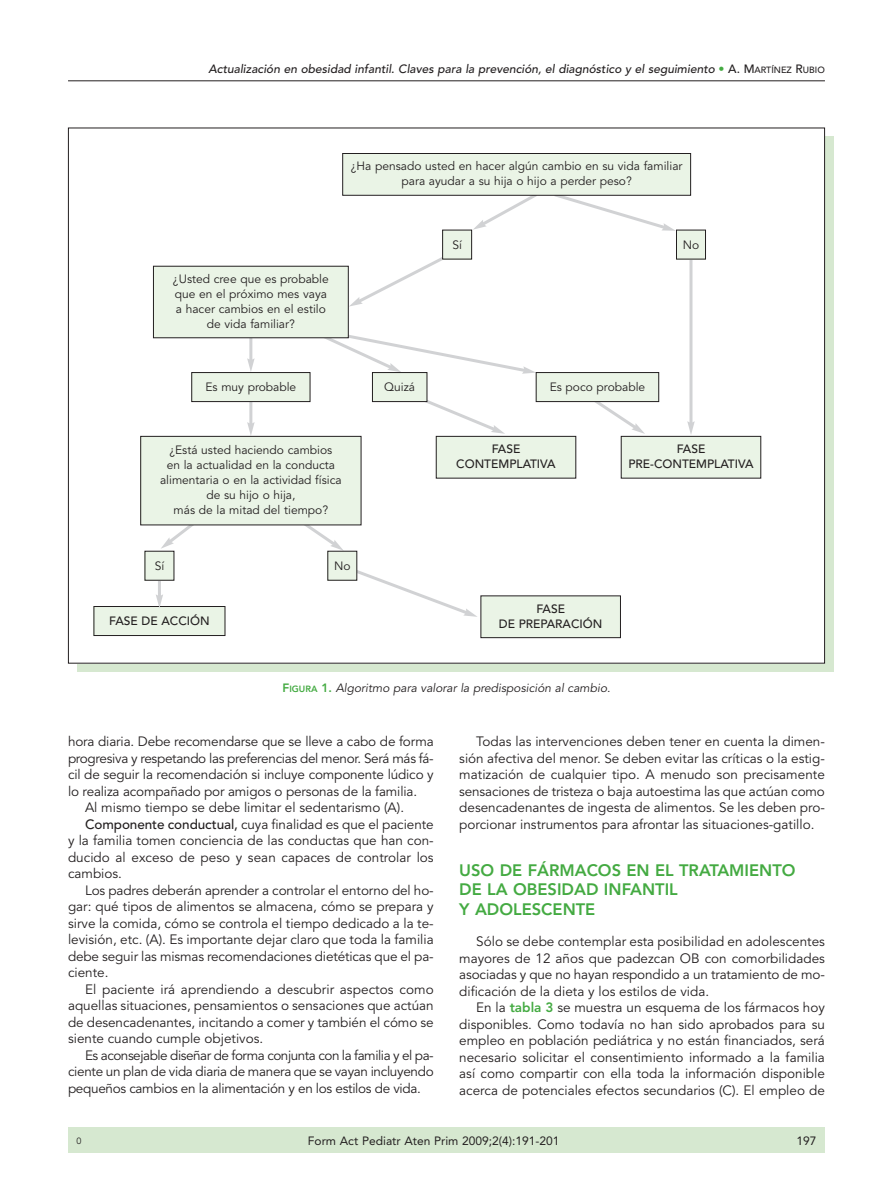
<style>
.page{position:relative;width:893px;height:1191px;background:#fff}
.page>*{position:absolute;margin:0;border:0;box-sizing:border-box;transform-origin:0 0}
.t1{font:800 16.5px/19.5px "Avenir";color:#44aa42}
.t2{font:13.5px/16.5px "Avenir";letter-spacing:-.005em;color:#231f20;text-align:justify}
.t3{font:13.5px "Avenir";letter-spacing:-.035em;color:#231f20}
.t4{font:12px/15px "Avenir";color:#231f20;text-align:center}
.t5{font:500 12px/15px "Avenir";color:#231f20;text-align:center}
.t6{font:12px "Avenir";color:#231f20}
.t7{font:9px "Avenir";color:#231f20}
.s1{color:#44aa42}
.s2{font-size:9px}
.s3{font-weight:800;color:#44aa42}
.s4{font-weight:800;font-size:9px;color:#44aa42}
.s5{font-weight:500}
</style>
<div class="page">
<div style="left:68px;top:1127px;width:757px;height:25px;background:#d6e8d0"></div>
<hr style="left:68px;top:80px;width:757px;height:1px;background:#231f20">
<div style="left:77px;top:136px;width:756px;height:536px;background:#d6e8d0"></div>
<div style="left:68px;top:128px;width:757px;height:535px;background:#fff"></div>
<div style="left:436px;top:436px;width:140px;height:42px;background:#eaf4e6"></div>
<div style="left:436px;top:436px;width:140px;height:42px;border:1px solid #231f20"></div>
<div style="left:481px;top:596px;width:139px;height:41px;background:#eaf4e6"></div>
<div style="left:480px;top:595px;width:141px;height:43px;border:1px solid #231f20"></div>
<div style="left:94px;top:606px;width:131px;height:29px;background:#eaf4e6"></div>
<div style="left:94px;top:606px;width:131px;height:30px;border:1px solid #231f20"></div>
<div style="left:621px;top:436px;width:140px;height:42px;background:#eaf4e6"></div>
<div style="left:621px;top:436px;width:140px;height:42px;border:1px solid #231f20"></div>
<svg style="left:473px;top:196px;width:64px;height:34px"></svg>
<svg style="left:350px;top:257px;width:99px;height:49px"></svg>
<svg style="left:161px;top:525px;width:59px;height:24px"></svg>
<svg style="left:280px;top:525px;width:64px;height:26px"></svg>
<svg style="left:345px;top:564px;width:132px;height:53px"></svg>
<hr style="left:249px;top:332px;width:3px;height:29px;background:#d1d2d4">
<svg style="left:247px;top:358px;width:8px;height:14px"></svg>
<hr style="left:249px;top:395px;width:3px;height:30px;background:#d1d2d4">
<svg style="left:247px;top:422px;width:8px;height:14px"></svg>
<hr style="left:158px;top:568px;width:3px;height:29px;background:#d1d2d4">
<svg style="left:156px;top:594px;width:7px;height:14px"></svg>
<hr style="left:689px;top:254px;width:3px;height:170px;background:#d1d2d4">
<svg style="left:687px;top:421px;width:8px;height:13px"></svg>
<svg style="left:555px;top:196px;width:120px;height:35px"></svg>
<svg style="left:300px;top:335px;width:236px;height:39px"></svg>
<svg style="left:411px;top:392px;width:94px;height:42px"></svg>
<svg style="left:586px;top:402px;width:59px;height:32px"></svg>
<div style="left:343px;top:153px;width:348px;height:42px;background:#eaf4e6"></div>
<div style="left:342px;top:153px;width:349px;height:43px;border:1px solid #231f20"></div>
<div style="left:443px;top:230px;width:29px;height:29px;background:#eaf4e6"></div>
<div style="left:442px;top:230px;width:30px;height:29px;border:1px solid #231f20"></div>
<div style="left:153px;top:266px;width:195px;height:72px;background:#eaf4e6"></div>
<div style="left:153px;top:266px;width:196px;height:72px;border:1px solid #231f20"></div>
<div style="left:676px;top:230px;width:29px;height:29px;background:#eaf4e6"></div>
<div style="left:676px;top:230px;width:30px;height:29px;border:1px solid #231f20"></div>
<div style="left:192px;top:372px;width:118px;height:29px;background:#eaf4e6"></div>
<div style="left:191px;top:372px;width:119px;height:30px;border:1px solid #231f20"></div>
<div style="left:372px;top:372px;width:55px;height:29px;background:#eaf4e6"></div>
<div style="left:372px;top:372px;width:55px;height:30px;border:1px solid #231f20"></div>
<div style="left:536px;top:372px;width:123px;height:29px;background:#eaf4e6"></div>
<div style="left:536px;top:372px;width:123px;height:30px;border:1px solid #231f20"></div>
<div style="left:141px;top:436px;width:220px;height:89px;background:#eaf4e6"></div>
<div style="left:140px;top:436px;width:221px;height:89px;border:1px solid #231f20"></div>
<div style="left:145px;top:551px;width:29px;height:29px;background:#eaf4e6"></div>
<div style="left:328px;top:551px;width:29px;height:29px;background:#eaf4e6"></div>
<p class="t5" style="left:208px;top:63px;width:618px">Actualización en obesidad infantil. Claves para la prevención, el diagnóstico y el seguimiento <span class="s1">•</span> A. M<span class="s2">ARTÍNEZ</span> R<span class="s2">UBIO</span></p>
<p class="t4" style="left:351px;top:160px;width:333px">¿Ha pensado usted en hacer algún cambio en su vida familiar para ayudar a su hija o hijo a perder peso?</p>
<p class="t4" style="left:173px;top:273px;width:157px">¿Usted cree que es probable que en el próximo mes vaya a hacer cambios en el estilo de vida familiar?</p>
<p class="t4" style="left:452px;top:238px;width:11px">Sí</p>
<p class="t4" style="left:205px;top:380px;width:92px">Es muy probable</p>
<p class="t4" style="left:384px;top:380px;width:32px">Quizá</p>
<p class="t4" style="left:550px;top:380px;width:97px">Es poco probable</p>
<p class="t4" style="left:683px;top:238px;width:18px">No</p>
<p class="t4" style="left:160px;top:444px;width:183px">¿Está usted haciendo cambios<br>en la actualidad en la conducta alimentaria o en la actividad física de su hijo o hija,<br>más de la mitad del tiempo?</p>
<p class="t4" style="left:155px;top:559px;width:11px">Sí</p>
<p class="t4" style="left:334px;top:559px;width:18px">No</p>
<p class="t5" style="left:456px;top:443px;width:101px">FASE<br>CONTEMPLATIVA</p>
<p class="t5" style="left:536px;top:602px;width:30px">FASE</p>
<p class="t5" style="left:109px;top:614px;width:102px">FASE DE ACCIÓN</p>
<p class="t5" style="left:499px;top:617px;width:105px">DE PREPARACIÓN</p>
<p class="t5" style="left:628px;top:443px;width:126px">FASE<br>PRE-CONTEMPLATIVA</p>
<p class="t4" style="left:282px;top:681px;width:331px"><span class="s3">F</span><span class="s4">IGURA</span> <span class="s3">1.</span> Algoritmo para valorar la predisposición al cambio.</p>
<p class="t2" style="left:68px;top:734px;width:367px">hora diaria. Debe recomendarse que se lleve a cabo de forma</p>
<p class="t2" style="left:68px;top:751px;width:367px">progresiva y respetando las preferencias del menor. Será más fá-</p>
<p class="t2" style="left:68px;top:767px;width:367px">cil de seguir la recomendación si incluye componente lúdico y</p>
<p class="t2" style="left:68px;top:784px;width:351px">lo realiza acompañado por amigos o personas de la familia.</p>
<p class="t2" style="left:85px;top:800px;width:321px">Al mismo tiempo se debe limitar el sedentarismo (A).</p>
<p class="t2" style="left:85px;top:817px;width:350px"><span class="s5">Componente conductual,</span> cuya finalidad es que el paciente</p>
<p class="t2" style="left:68px;top:833px;width:367px">y la familia tomen conciencia de las conductas que han con-</p>
<p class="t2" style="left:68px;top:850px;width:367px">ducido al exceso de peso y sean capaces de controlar los</p>
<p class="t2" style="left:68px;top:866px;width:55px">cambios.</p>
<p class="t2" style="left:85px;top:883px;width:350px">Los padres deberán aprender a controlar el entorno del ho-</p>
<p class="t2" style="left:68px;top:899px;width:367px">gar: qué tipos de alimentos se almacena, cómo se prepara y</p>
<p class="t2" style="left:68px;top:916px;width:367px">sirve la comida, cómo se controla el tiempo dedicado a la te-</p>
<p class="t2" style="left:68px;top:932px;width:367px">levisión, etc. (A). Es importante dejar claro que toda la familia</p>
<p class="t2" style="left:68px;top:949px;width:367px">debe seguir las mismas recomendaciones dietéticas que el pa-</p>
<p class="t2" style="left:68px;top:965px;width:42px">ciente.</p>
<p class="t2" style="left:85px;top:982px;width:350px">El paciente irá aprendiendo a descubrir aspectos como</p>
<p class="t2" style="left:68px;top:998px;width:367px">aquellas situaciones, pensamientos o sensaciones que actúan</p>
<p class="t2" style="left:68px;top:1015px;width:367px">de desencadenantes, incitando a comer y también el cómo se</p>
<p class="t2" style="left:68px;top:1031px;width:197px">siente cuando cumple objetivos.</p>
<p class="t3" style="left:85px;top:1049px;width:350px">Es aconsejable diseñar de forma conjunta con la familia y el pa-</p>
<p class="t2" style="left:68px;top:1064px;width:367px">ciente un plan de vida diaria de manera que se vayan incluyendo</p>
<p class="t2" style="left:68px;top:1081px;width:354px">pequeños cambios en la alimentación y en los estilos de vida.</p>
<p class="t2" style="left:459px;top:734px;width:367px;text-indent:17px">Todas las intervenciones deben tener en cuenta la dimen&shy;sión afectiva del menor. Se deben evitar las críticas o la estig&shy;matización de cualquier tipo. A menudo son precisamente sensaciones de tristeza o baja autoestima las que actúan como desencadenantes de ingesta de alimentos. Se les deben pro&shy;porcionar instrumentos para afrontar las situaciones-gatillo.</p>
<p class="t1" style="left:459px;top:861px;width:338px">USO DE FÁRMACOS EN EL TRATAMIENTO<br>DE LA OBESIDAD INFANTIL<br>Y ADOLESCENTE</p>
<p class="t2" style="left:459px;top:935px;width:367px;text-indent:17px">Sólo se debe contemplar esta posibilidad en adolescentes mayores de 12 años que padezcan OB con comorbilidades asociadas y que no hayan respondido a un tratamiento de mo&shy;dificación de la dieta y los estilos de vida.</p>
<p class="t2" style="left:459px;top:1001px;width:367px;text-indent:17px">En la <span class="s3">tabla 3</span> se muestra un esquema de los fármacos hoy disponibles. Como todavía no han sido aprobados para su empleo en población pediátrica y no están financiados, será necesario solicitar el consentimiento informado a la familia así como compartir con ella toda la información disponible acerca de potenciales efectos secundarios (C). El empleo de</p>
<p class="t7" style="left:77px;top:1137px;width:7px">0</p>
<p class="t6" style="left:308px;top:1135px;width:253px">Form Act Pediatr Aten Prim 2009;2(4):191-201</p>
<p class="t6" style="left:796px;top:1135px;width:22px">197</p>
</div>
